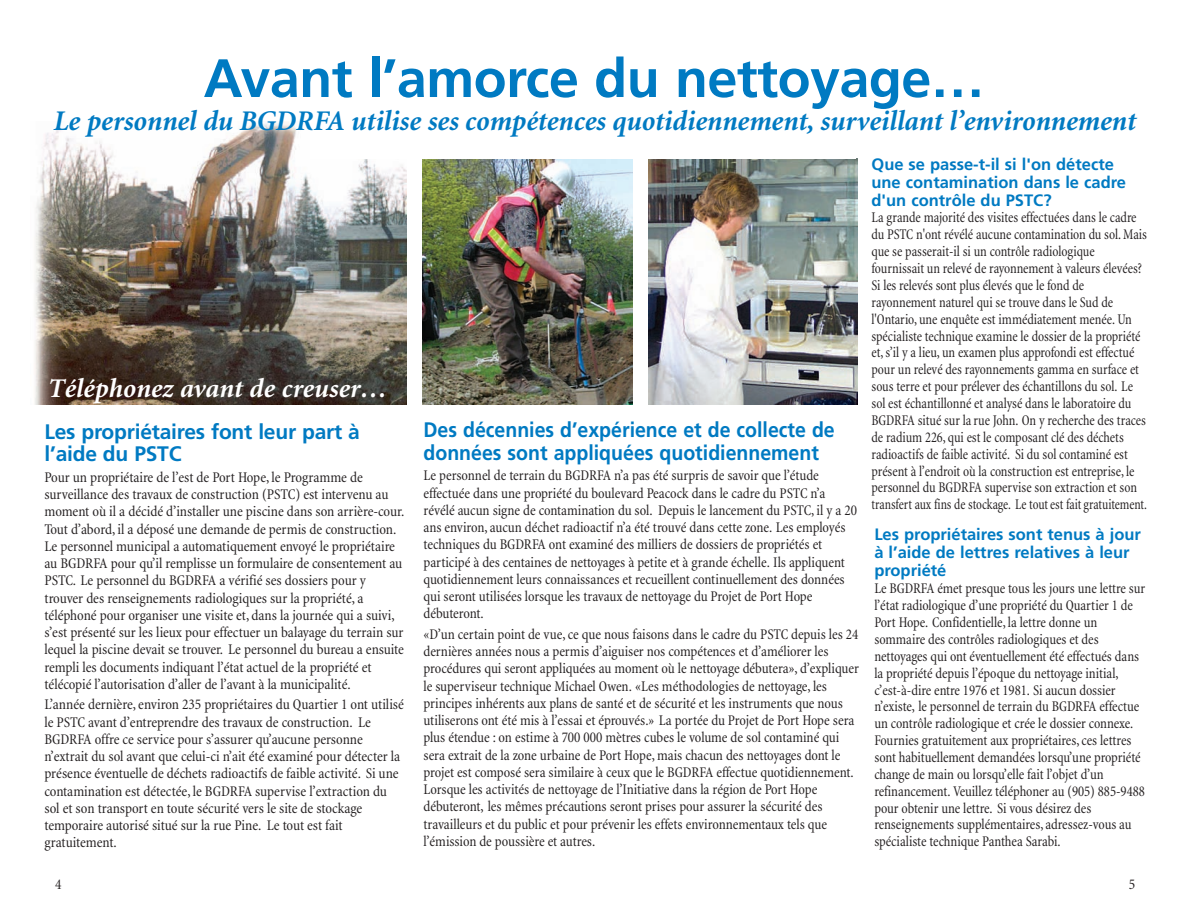
<style>
.page{position:relative;width:1188px;height:918px;background:#fff}
.page>*{position:absolute;margin:0;border:0;box-sizing:border-box;transform-origin:0 0}
.t1{font:700 54px "Frutiger";letter-spacing:-.01em;color:#007ac2}
.t2{font:italic 700 28.5px "Minion";letter-spacing:-.005em;color:#007ac2}
.t3{font:italic 700 27px "Minion";color:#fff}
.t4{font:700 21px/22.5px "Frutiger";color:#007ac2;scale:.93 1}
.t5{font:700 21px/22.5px "Frutiger";color:#007ac2}
.t6{font:700 16.5px/18px "Frutiger";color:#007ac2}
.t7{font:condensed 15px/17.2px "Minion";letter-spacing:-.005em;color:#231f20}
.t8{font:condensed 15px/16.8px "Minion";letter-spacing:-.005em;color:#231f20;scale:.92 1}
.t9{font:condensed 15px/16.8px "Minion";letter-spacing:-.005em;color:#231f20;scale:.95 1}
</style>
<div class="page">
<img style="left:648px;top:158px;width:209px;height:246px">
<img style="left:422px;top:159px;width:211px;height:245px">
<img style="left:35px;top:122px;width:372px;height:282px">
<div style="left:310px;top:119px;width:546px;height:39px;background:#fff"></div>
<h1 class="t1" style="left:204px;top:57px;width:783px">Avant l’amorce du nettoyage…</h1>
<h2 class="t2" style="left:53px;top:110px;width:1084px">Le personnel du BGDRFA utilise ses compétences quotidiennement, surveillant l’environnement</h2>
<h3 class="t3" style="left:47px;top:378px;width:341px">Téléphonez avant de creuser…</h3>
<h3 class="t5" style="left:44px;top:422px;width:317px">Les propriétaires font leur part à l’aide du PSTC</h3>
<p class="t7" style="left:44px;top:470px;width:361px">Pour un propriétaire de l’est de Port Hope, le Programme de surveillance des travaux de construction (PSTC) est intervenu au moment où il a décidé d’installer une piscine dans son arrière-cour.<br>Tout d’abord, il a déposé une demande de permis de construction.<br>Le personnel municipal a automatiquement envoyé le propriétaire au BGDRFA pour qu’il remplisse un formulaire de consentement au PSTC. Le personnel du BGDRFA a vérifié ses dossiers pour y trouver des renseignements radiologiques sur la propriété, a téléphoné pour organiser une visite et, dans la journée qui a suivi, s’est présenté sur les lieux pour effectuer un balayage du terrain sur lequel la piscine devait se trouver. Le personnel du bureau a ensuite rempli les documents indiquant l’état actuel de la propriété et télécopié l’autorisation d’aller de l’avant à la municipalité.</p>
<p class="t7" style="left:44px;top:697px;width:361px">L’année dernière, environ 235 propriétaires du Quartier 1 ont utilisé le PSTC avant d’entreprendre des travaux de construction. Le BGDRFA offre ce service pour s’assurer qu’aucune personne n’extrait du sol avant que celui-ci n’ait été examiné pour détecter la présence éventuelle de déchets radioactifs de faible activité. Si une contamination est détectée, le BGDRFA supervise l’extraction du sol et son transport en toute sécurité vers le site de stockage temporaire autorisé situé sur la rue Pine. Le tout est fait gratuitement.</p>
<h3 class="t4" style="left:423px;top:420px;width:444px">Des décennies d’expérience et de collecte de données sont appliquées quotidiennement</h3>
<p class="t7" style="left:423px;top:468px;width:435px">Le personnel de terrain du BGDRFA n’a pas été surpris de savoir que l’étude effectuée dans une propriété du boulevard Peacock dans le cadre du PSTC n’a révélé aucun signe de contamination du sol. Depuis le lancement du PSTC, il y a 20 ans environ, aucun déchet radioactif n’a été trouvé dans cette zone. Les employés techniques du BGDRFA ont examiné des milliers de dossiers de propriétés et participé à des centaines de nettoyages à petite et à grande échelle. Ils appliquent quotidiennement leurs connaissances et recueillent continuellement des données qui seront utilisées lorsque les travaux de nettoyage du Projet de Port Hope débuteront.</p>
<p class="t7" style="left:423px;top:627px;width:437px">«D’un certain point de vue, ce que nous faisons dans le cadre du PSTC depuis les 24 dernières années nous a permis d’aiguiser nos compétences et d’améliorer les procédures qui seront appliquées au moment où le nettoyage débutera», d’expliquer le superviseur technique Michael Owen. «Les méthodologies de nettoyage, les principes inhérents aux plans de santé et de sécurité et les instruments que nous utiliserons ont été mis à l’essai et éprouvés.» La portée du Projet de Port Hope sera plus étendue : on estime à 700 000 mètres cubes le volume de sol contaminé qui sera extrait de la zone urbaine de Port Hope, mais chacun des nettoyages dont le projet est composé sera similaire à ceux que le BGDRFA effectue quotidiennement.<br>Lorsque les activités de nettoyage de l’Initiative dans la région de Port Hope débuteront, les mêmes précautions seront prises pour assurer la sécurité des travailleurs et du public et pour prévenir les effets environnementaux tels que l’émission de poussière et autres.</p>
<p class="t6" style="left:872px;top:156px;width:256px">Que se passe-t-il si l'on détecte une contamination dans le cadre d'un contrôle du PSTC?</p>
<p class="t8" style="left:872px;top:211px;width:301px">La grande majorité des visites effectuées dans le cadre du PSTC n'ont révélé aucune contamination du sol. Mais que se passerait-il si un contrôle radiologique fournissait un relevé de rayonnement à valeurs élevées?<br>Si les relevés sont plus élevés que le fond de rayonnement naturel qui se trouve dans le Sud de l'Ontario, une enquête est immédiatement menée. Un spécialiste technique examine le dossier de la propriété et, s’il y a lieu, un examen plus approfondi est effectué pour un relevé des rayonnements gamma en surface et sous terre et pour prélever des échantillons du sol. Le sol est échantillonné et analysé dans le laboratoire du BGDRFA situé sur la rue John. On y recherche des traces de radium 226, qui est le composant clé des déchets radioactifs de faible activité. Si du sol contaminé est présent à l’endroit où la construction est entreprise, le personnel du BGDRFA supervise son extraction et son transfert aux fins de stockage. Le tout est fait gratuitement.</p>
<p class="t6" style="left:874px;top:527px;width:268px">Les propriétaires sont tenus à jour à l’aide de lettres relatives à leur propriété</p>
<p class="t9" style="left:874px;top:581px;width:287px">Le BGDRFA émet presque tous les jours une lettre sur l’état radiologique d’une propriété du Quartier 1 de Port Hope. Confidentielle, la lettre donne un sommaire des contrôles radiologiques et des nettoyages qui ont éventuellement été effectués dans la propriété depuis l’époque du nettoyage initial, c’est-à-dire entre 1976 et 1981. Si aucun dossier n’existe, le personnel de terrain du BGDRFA effectue un contrôle radiologique et crée le dossier connexe.<br>Fournies gratuitement aux propriétaires, ces lettres sont habituellement demandées lorsqu’une propriété change de main ou lorsqu’elle fait l’objet d’un refinancement. Veuillez téléphoner au (905) 885-9488 pour obtenir une lettre. Si vous désirez des renseignements supplémentaires, adressez-vous au spécialiste technique Panthea Sarabi.</p>
<p class="t7" style="left:55px;top:877px;width:8px">4</p>
<p class="t7" style="left:1129px;top:877px;width:8px">5</p>
</div>
